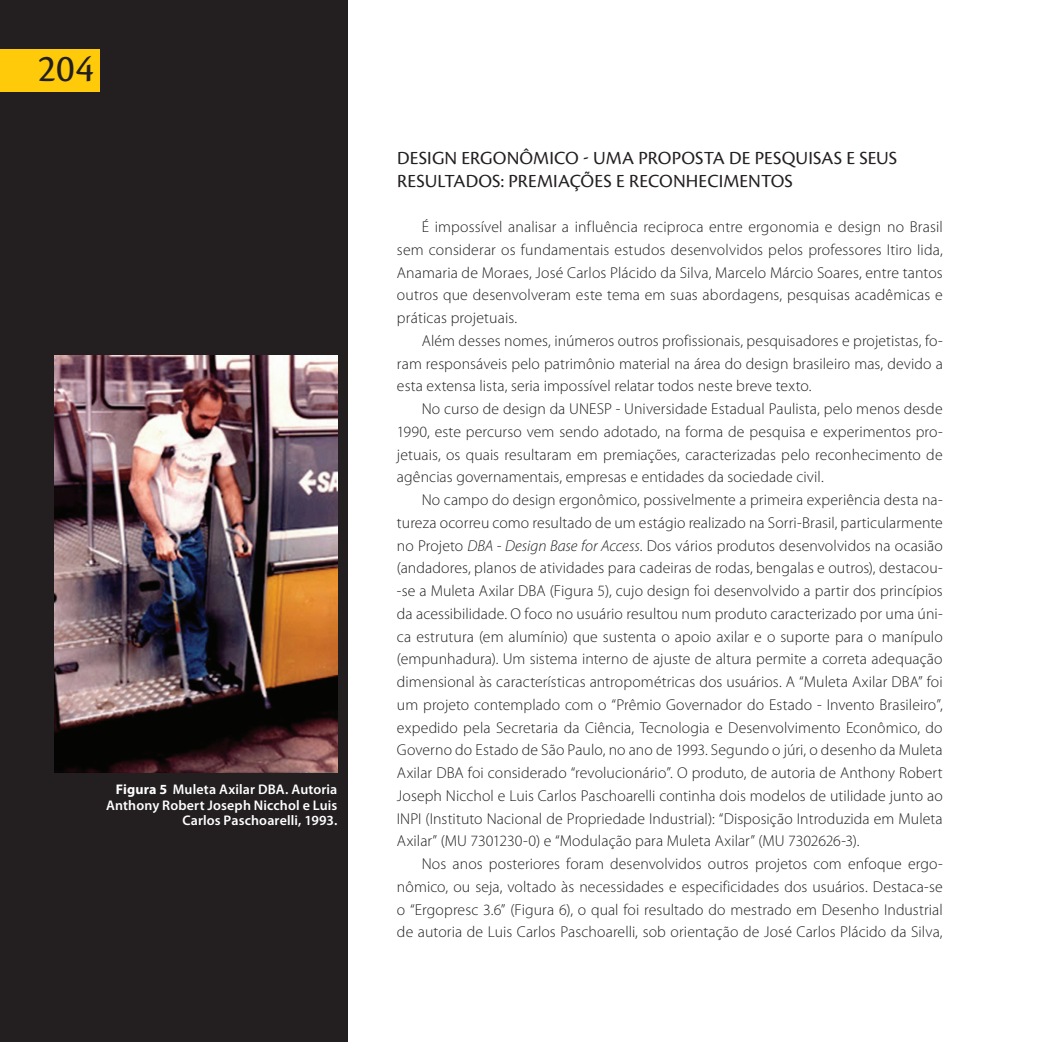
<style>
.page{position:relative;width:1042px;height:1042px;background:#fff}
.page>*{position:absolute;margin:0;border:0;box-sizing:border-box;transform-origin:0 0}
.t1{font:40.25px "Cronos Pro";color:#231f20}
.t2{font:19.25px/22.8px "Cronos Pro";letter-spacing:.005em;color:#231f20}
.t3{font:300 15.75px/22.8px "Myriad Pro";letter-spacing:.005em;color:#231f20;text-align:justify}
.t4{font:600 14px/15.8px "Myriad Pro";letter-spacing:.01em;color:#fff;text-align:right}
.s1{font-weight:700}
.s2{font-style:italic}
</style>
<div class="page">
<div style="left:0;top:0;width:347px;height:1042px;background:#231f20"></div>
<div style="left:0;top:50px;width:99px;height:42px;background:#feca0a"></div>
<img style="left:55px;top:356px;width:283px;height:417px">
<h1 class="t1" style="left:38px;top:45px;width:58px">204</h1>
<p class="t4" style="left:106px;top:781px;width:233px"><span class="s1">Figura 5</span> Muleta Axilar DBA. Autoria<br>Anthony Robert Joseph Nicchol e Luis<br>Carlos Paschoarelli, 1993.</p>
<p class="t2" style="left:397px;top:147px;width:502px">DESIGN ERGONÔMICO - UMA PROPOSTA DE PESQUISAS E SEUS<br>RESULTADOS: PREMIAÇÕES E RECONHECIMENTOS</p>
<p class="t3" style="left:397px;top:216px;width:547px;text-indent:25px">É impossível analisar a influência reciproca entre ergonomia e design no Brasil sem considerar os fundamentais estudos desenvolvidos pelos professores Itiro Iida, Anamaria de Moraes, José Carlos Plácido da Silva, Marcelo Márcio Soares, entre tantos outros que desenvolveram este tema em suas abordagens, pesquisas acadêmicas e práticas projetuais.</p>
<p class="t3" style="left:397px;top:329px;width:547px;text-indent:25px">Além desses nomes, inúmeros outros profissionais, pesquisadores e projetistas, fo&shy;ram responsáveis pelo patrimônio material na área do design brasileiro mas, devido a esta extensa lista, seria impossível relatar todos neste breve texto.</p>
<p class="t3" style="left:397px;top:398px;width:547px;text-indent:25px">No curso de design da UNESP - Universidade Estadual Paulista, pelo menos desde 1990, este percurso vem sendo adotado, na forma de pesquisa e experimentos pro&shy;jetuais, os quais resultaram em premiações, caracterizadas pelo reconhecimento de agências governamentais, empresas e entidades da sociedade civil.</p>
<p class="t3" style="left:397px;top:489px;width:547px;text-indent:25px">No campo do design ergonômico, possivelmente a primeira experiência desta na&shy;tureza ocorreu como resultado de um estágio realizado na Sorri-Brasil, particularmente no Projeto <span class="s2">DBA - Design Base for Access</span>. Dos vários produtos desenvolvidos na ocasião (andadores, planos de atividades para cadeiras de rodas, bengalas e outros), destacou--se a Muleta Axilar DBA (Figura 5), cujo design foi desenvolvido a partir dos princípios da acessibilidade. O foco no usuário resultou num produto caracterizado por uma úni&shy;ca estrutura (em alumínio) que sustenta o apoio axilar e o suporte para o manípulo (empunhadura). Um sistema interno de ajuste de altura permite a correta adequação dimensional às características antropométricas dos usuários. A “Muleta Axilar DBA” foi um projeto contemplado com o “Prêmio Governador do Estado - Invento Brasileiro”, expedido pela Secretaria da Ciência, Tecnologia e Desenvolvimento Econômico, do Governo do Estado de São Paulo, no ano de 1993. Segundo o júri, o desenho da Muleta Axilar DBA foi considerado “revolucionário”. O produto, de autoria de Anthony Robert Joseph Nicchol e Luis Carlos Paschoarelli continha dois modelos de utilidade junto ao INPI (Instituto Nacional de Propriedade Industrial): “Disposição Introduzida em Muleta Axilar” (MU 7301230-0) e “Modulação para Muleta Axilar” (MU 7302626-3).</p>
<p class="t3" style="left:397px;top:853px;width:547px;text-indent:25px">Nos anos posteriores foram desenvolvidos outros projetos com enfoque ergo&shy;nômico, ou seja, voltado às necessidades e especificidades dos usuários. Destaca-se o “Ergopresc 3.6” (Figura 6), o qual foi resultado do mestrado em Desenho Industrial de autoria de Luis Carlos Paschoarelli, sob orientação de José Carlos Plácido da Silva,</p>
</div>
